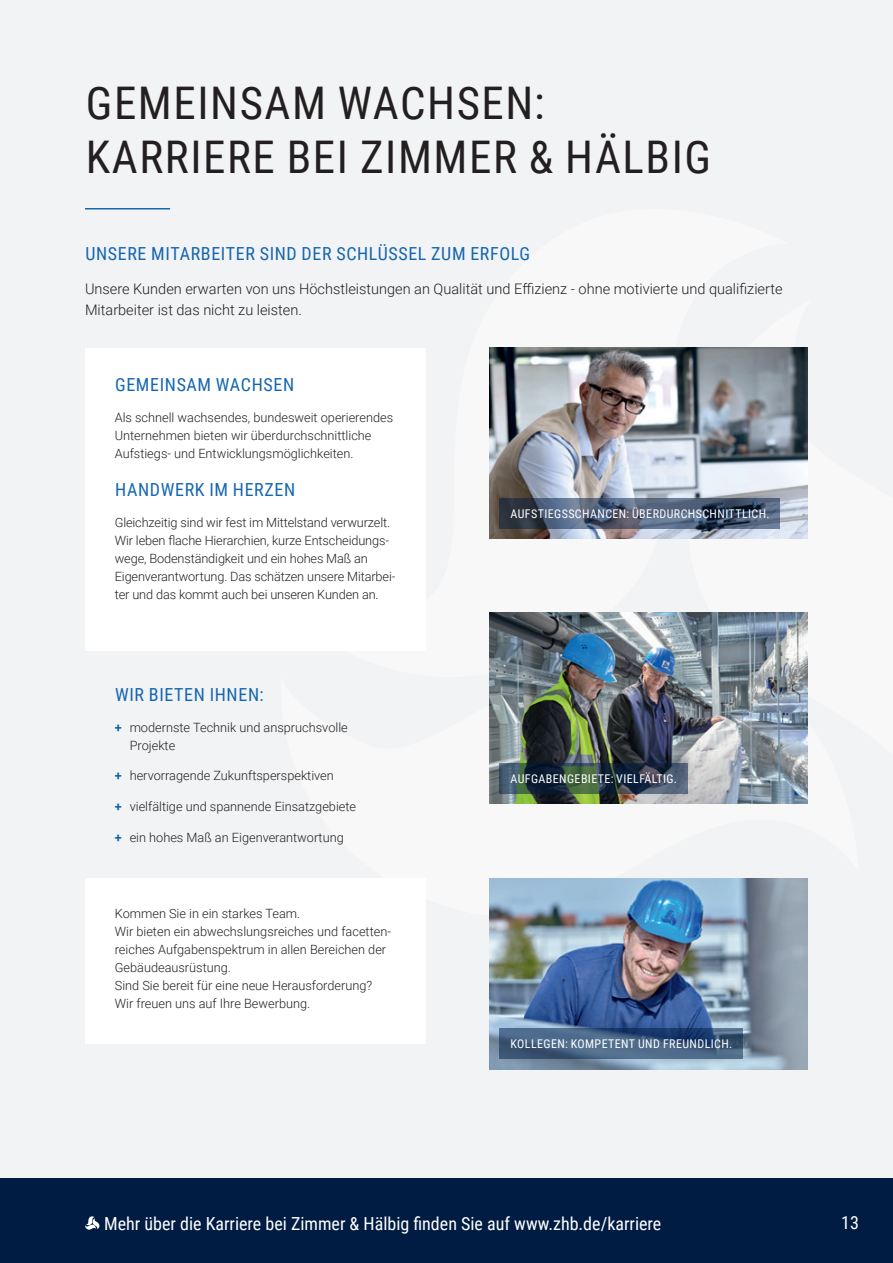
<style>
.page{position:relative;width:893px;height:1263px;background:#f2f3f4}
.page>*{position:absolute;margin:0;border:0;box-sizing:border-box;transform-origin:0 0}
.t1{font:45px/54px "Roboto Condensed";letter-spacing:.035em;color:#231f20}
.t2{font:18px "Roboto Condensed";letter-spacing:.035em;color:#1566b1}
.t3{font:18px "Roboto Condensed";color:#fff}
.t4{font:300 14.55px/21px "Roboto";color:#231f20}
.t5{font:300 12.75px/18px "Roboto";color:#231f20}
.t6{font:12px "Roboto Condensed";letter-spacing:.035em;color:#fff}
.s1{font-weight:700;color:#1566b1}
</style>
<div class="page">
<div style="left:0;top:1178px;width:893px;height:85px;background:#001c43"></div>
<hr style="left:85px;top:208px;width:85px;height:1px;background:#1566b1">
<div style="left:85px;top:348px;width:340px;height:302px;background:#fff"></div>
<img style="left:489px;top:347px;width:319px;height:192px">
<svg style="left:500px;top:498px;width:280px;height:30px;background:#48566d"></svg>
<img style="left:489px;top:612px;width:319px;height:192px">
<svg style="left:500px;top:763px;width:188px;height:30px;background:#2f424b"></svg>
<img style="left:489px;top:878px;width:319px;height:192px">
<svg style="left:500px;top:1029px;width:243px;height:30px;background:#415d7f"></svg>
<div style="left:85px;top:878px;width:340px;height:166px;background:#fff"></div>
<svg style="left:85px;top:1216px;width:15px;height:14px"></svg>
<h1 class="t1" style="left:86px;top:74px;width:627px">GEMEINSAM WACHSEN:<br>KARRIERE BEI ZIMMER &amp; HÄLBIG</h1>
<h2 class="t2" style="left:85px;top:241px;width:446px">UNSERE MITARBEITER SIND DER SCHLÜSSEL ZUM ERFOLG</h2>
<p class="t4" style="left:85px;top:277px;width:699px">Unsere Kunden erwarten von uns Höchstleistungen an Qualität und Effizienz - ohne motivierte und qualifizierte<br>Mitarbeiter ist das nicht zu leisten.</p>
<h2 class="t2" style="left:115px;top:372px;width:181px">GEMEINSAM WACHSEN</h2>
<p class="t5" style="left:115px;top:408px;width:280px">Als schnell wachsendes, bundesweit operierendes<br>Unternehmen bieten wir überdurchschnittliche<br>Aufstiegs- und Entwicklungsmöglichkeiten.</p>
<h2 class="t2" style="left:115px;top:477px;width:182px">HANDWERK IM HERZEN</h2>
<p class="t5" style="left:115px;top:513px;width:282px">Gleichzeitig sind wir fest im Mittelstand verwurzelt.<br>Wir leben flache Hierarchien, kurze Entscheidungs&shy;wege, Bodenständigkeit und ein hohes Maß an Eigenverantwortung. Das schätzen unsere Mitarbei&shy;ter und das kommt auch bei unseren Kunden an.</p>
<h2 class="t2" style="left:115px;top:682px;width:150px">WIR BIETEN IHNEN:</h2>
<p class="t5" style="left:130px;top:717px;width:220px;text-indent:-15px"><span class="s1">+</span> modernste Technik und anspruchsvolle<br>Projekte</p>
<p class="t5" style="left:115px;top:766px;width:221px"><span class="s1">+</span> hervorragende Zukunftsperspektiven</p>
<p class="t5" style="left:115px;top:797px;width:243px"><span class="s1">+</span> vielfältige und spannende Einsatzgebiete</p>
<p class="t5" style="left:115px;top:828px;width:230px"><span class="s1">+</span> ein hohes Maß an Eigenverantwortung</p>
<p class="t5" style="left:115px;top:904px;width:278px">Kommen Sie in ein starkes Team.<br>Wir bieten ein abwechslungsreiches und facetten&shy;reiches Aufgabenspektrum in allen Bereichen der Gebäudeausrüstung.<br>Sind Sie bereit für eine neue Herausforderung?<br>Wir freuen uns auf Ihre Bewerbung.</p>
<p class="t6" style="left:510px;top:505px;width:261px">AUFSTIEGSSCHANCEN: ÜBERDURCHSCHNITTLICH.</p>
<p class="t6" style="left:510px;top:770px;width:168px">AUFGABENGEBIETE: VIELFÄLTIG.</p>
<p class="t6" style="left:510px;top:1036px;width:223px">KOLLEGEN: KOMPETENT UND FREUNDLICH.</p>
<h2 class="t3" style="left:104px;top:1211px;width:559px">Mehr über die Karriere bei Zimmer &amp; Hälbig finden Sie auf www.zhb.de/karriere</h2>
<h2 class="t3" style="left:841px;top:1210px;width:19px">13</h2>
</div>
